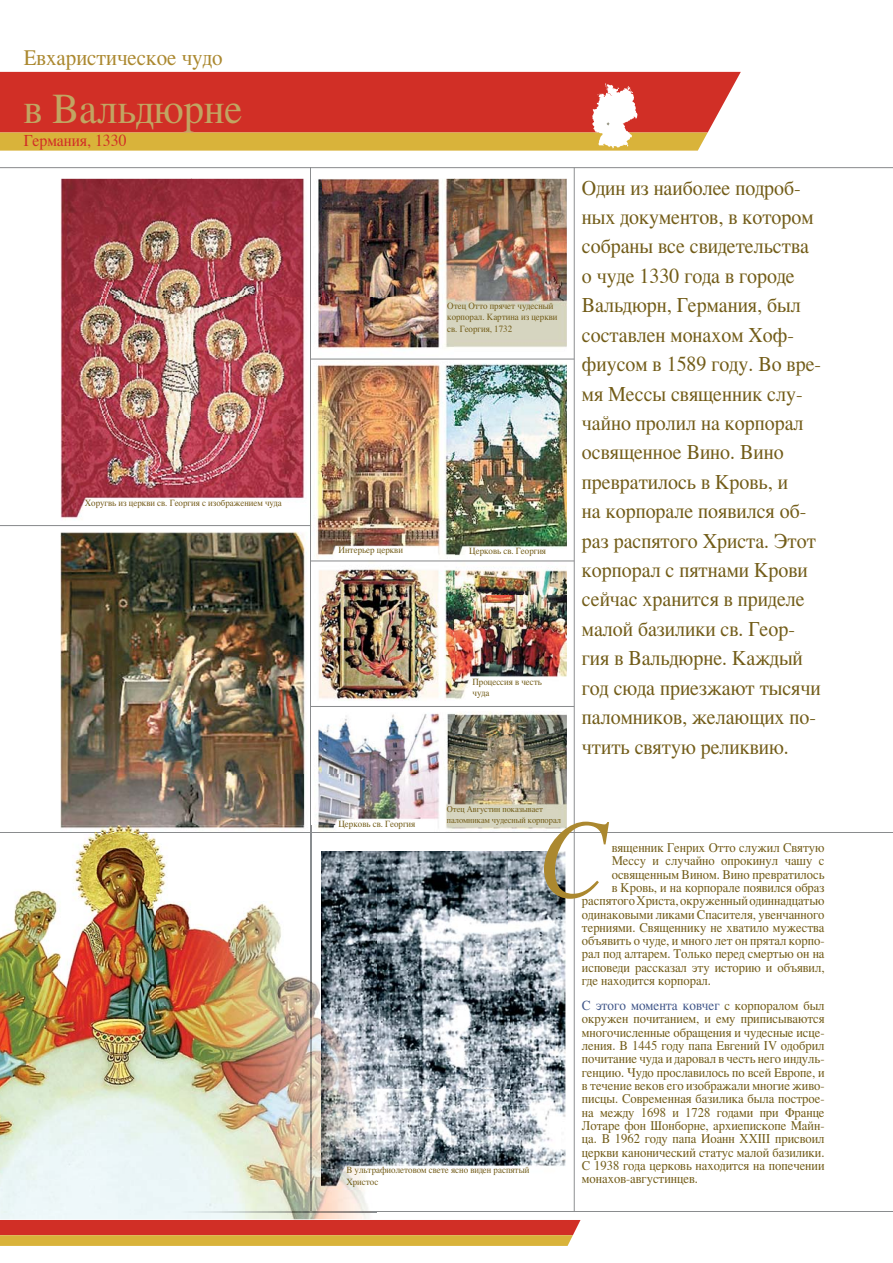
<style>
.page{position:relative;width:893px;height:1263px;background:#fff}
.page>*{position:absolute;margin:0;border:0;box-sizing:border-box;transform-origin:0 0}
.t1{font:italic 111px "Times";color:#ab882f;scale:.95 1}
.t2{font:42.75px "Times";color:#c1a562;scale:.95 1}
.t3{font:22.2px "Times";color:#ab882f;scale:.95 1}
.t4{font:21.15px/29.4px "Times";color:#725c18;scale:.95 1}
.t5{font:16.65px "Times";color:#d12d26;scale:.95 1}
.t6{font:13.8px "Times";color:#405689;scale:.95 1}
.t7{font:13.35px/13.4px "Times";color:#725c18;text-align:justify;scale:.95 1}
.t8{font:9.45px/11.2px "Times";color:#725c18;scale:.95 1}
.t9{font:8.85px/11.1px "Times";color:#725c18;scale:.95 1}
.s1{font-size:13.35px;color:#725c18}
</style>
<div class="page">
<svg style="left:0;top:72px;width:741px;height:60px;background:#d5443c"></svg>
<svg style="left:0;top:1220px;width:580px;height:26px;background:#d56832"></svg>
<img style="left:60px;top:179px;width:394px;height:595px">
<img style="left:454px;top:179px;width:113px;height:651px">
<img style="left:60px;top:774px;width:282px;height:51px">
<img style="left:342px;top:774px;width:112px;height:55px">
<img style="left:377px;top:852px;width:188px;height:315px">
<hr style="left:310px;top:168px;width:1px;height:1044px;background:#8a8c8e">
<hr style="left:574px;top:168px;width:1px;height:1044px;background:#8a8c8e">
<hr style="left:0;top:1212px;width:893px;height:1px;background:#8a8c8e">
<hr style="left:0;top:832px;width:893px;height:1px;background:#8a8c8e">
<hr style="left:0;top:167px;width:893px;height:1px;background:#8a8c8e">
<hr style="left:0;top:525px;width:311px;height:1px;background:#8a8c8e">
<hr style="left:311px;top:359px;width:263px;height:1px;background:#8a8c8e">
<hr style="left:311px;top:561px;width:263px;height:1px;background:#8a8c8e">
<hr style="left:311px;top:706px;width:263px;height:1px;background:#8a8c8e">
<img style="left:0;top:834px;width:322px;height:346px">
<img style="left:322px;top:851px;width:55px;height:329px">
<img style="left:0;top:1180px;width:377px;height:39px">
<img style="left:94px;top:833px;width:218px;height:1px">
<img style="left:310px;top:833px;width:1px;height:379px">
<img style="left:0;top:1212px;width:377px;height:1px">
<img style="left:60px;top:825px;width:317px;height:8px">
<svg style="left:0;top:83px;width:708px;height:68px;background:#d55b36"></svg>
<h3 class="t3" style="left:24px;top:49px;width:211px">Евхаристическое чудо</h3>
<h2 class="t2" style="left:24px;top:91px;width:232px">в Вальдюрне</h2>
<p class="t5" style="left:24px;top:133px;width:110px">Германия, 1330</p>
<p class="t8" style="left:85px;top:498px;width:209px">Хоругвь из церкви св. Георгия с изображением чуда</p>
<p class="t8" style="left:447px;top:301px;width:118px">Отец Отто прячет чудесный корпорал. Картина из церкви св. Георгия, 1732</p>
<p class="t8" style="left:339px;top:545px;width:69px">Интерьер церкви</p>
<p class="t8" style="left:469px;top:546px;width:82px">Церковь св. Георгия</p>
<p class="t8" style="left:472px;top:677px;width:75px">Процессия в честь чуда</p>
<p class="t4" style="left:582px;top:175px;width:253px">Один из наиболее подроб&shy;ных документов, в котором собраны все свидетельства о чуде 1330 года в городе<br>Вальдюрн, Германия, был составлен монахом Хоф&shy;фиусом в 1589 году. Во вре&shy;мя Мессы священник слу&shy;чайно пролил на корпорал освященное Вино. Вино превратилось в Кровь, и<br>на корпорале появился об&shy;раз распятого Христа. Этот корпорал с пятнами Крови сейчас хранится в приделе малой базилики св. Геор&shy;гия в Вальдюрне. Каждый год сюда приезжают тысячи паломников, желающих по&shy;чтить святую реликвию.</p>
<p class="t9" style="left:447px;top:804px;width:122px">Отец Августин показывает паломникам чудесный корпорал</p>
<h1 class="t1" style="left:538px;top:813px;width:75px">С</h1>
<p class="t8" style="left:338px;top:819px;width:82px">Церковь св. Георгия</p>
<p class="t7" style="left:612px;top:842px;width:226px">вященник Генрих Отто служил Святую</p>
<p class="t7" style="left:612px;top:855px;width:226px">Мессу и случайно опрокинул чашу с</p>
<p class="t7" style="left:612px;top:869px;width:226px">освященным Вином. Вино превратилось</p>
<p class="t7" style="left:612px;top:882px;width:226px">в Кровь, и на корпорале появился образ</p>
<p class="t7" style="left:582px;top:895px;width:257px">распятогоХриста, окруженныйодиннадцатью</p>
<p class="t7" style="left:582px;top:908px;width:257px">одинаковыми ликами Спасителя, увенчанного</p>
<p class="t7" style="left:582px;top:922px;width:257px">терниями. Священнику не хватило мужества</p>
<p class="t7" style="left:582px;top:935px;width:257px">объявить о чуде, и много лет он прятал корпо-</p>
<p class="t7" style="left:582px;top:948px;width:257px">рал под алтарем. Только перед смертью он на</p>
<p class="t7" style="left:582px;top:962px;width:257px">исповеди рассказал эту историю и объявил,</p>
<p class="t7" style="left:582px;top:975px;width:137px">где находится корпорал.</p>
<p class="t6" style="left:582px;top:1000px;width:257px">С этого момента ковчег <span class="s1">с корпоралом был</span></p>
<p class="t7" style="left:582px;top:1013px;width:257px">окружен почитанием, и ему приписываются многочисленные обращения и чудесные исце&shy;ления. В 1445 году папа Евгений IV одобрил почитание чуда и даровал в честь него индуль&shy;генцию. Чудо прославилось по всей Европе, и в течение веков его изображали многие живо&shy;писцы. Современная базилика была построе&shy;на между 1698 и 1728 годами при Франце Лотаре фон Шонборне, архиепископе Майн&shy;ца. В 1962 году папа Иоанн XXIII присвоил церкви канонический статус малой базилики.<br>С 1938 года церковь находится на попечении монахов-августинцев.</p>
<p class="t8" style="left:346px;top:1165px;width:194px">В ультрафиолетовом свете ясно виден распятый<br>Христос</p>
</div>
